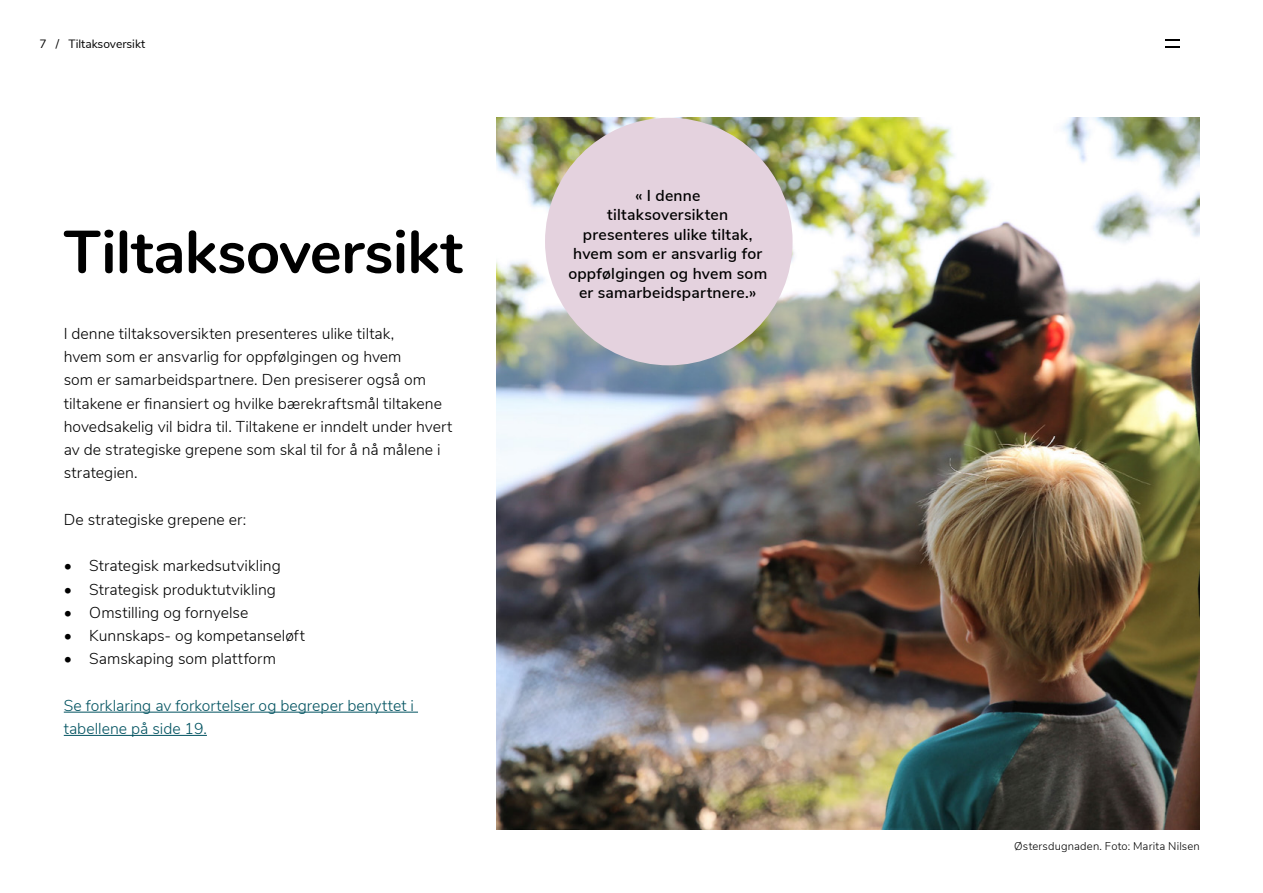
<style>
.page{position:relative;width:1263px;height:893px;background:#fff}
.page>*{position:absolute;margin:0;border:0;box-sizing:border-box;transform-origin:0 0}
.Tittel_L{font:700 60px "Nunito";letter-spacing:-.01em;color:#000}
.Brødtekst{font:300 15.75px/23.2px "Nunito Sans";color:#000}
.Tekst_i_sirkel___Reg{font:600 15.75px/19.5px "Nunito Sans";letter-spacing:.015em;color:#000;text-align:center}
.Brødtekst-2{font:300 15.75px/23.2px "Nunito Sans";color:#005260}
.t1{font:12px "Nunito Sans";color:#000}
.Fotokreditering{font:300 11.25px "Nunito Sans";letter-spacing:.015em;color:#000}
</style>
<div class="page">
<hr style="left:64px;top:712px;width:354px;height:1px;background:#005260">
<hr style="left:64px;top:735px;width:143px;height:1px;background:#005260">
<img style="left:497px;top:118px;width:702px;height:712px">
<div style="left:545px;top:118px;width:247px;height:247px;background:#e4d2de;border-radius:50%"></div>
<svg style="left:1165px;top:39px;width:15px;height:8px"></svg>
<p class="t1" style="left:39px;top:35px;width:107px">7 / Tiltaksoversikt</p>
<p class="Tittel_L" style="left:64px;top:208px;width:400px">Tiltaksoversikt</p>
<p class="Brødtekst" style="left:64px;top:321px;width:390px">I denne tiltaksoversikten presenteres ulike tiltak,<br>hvem som er ansvarlig for oppfølgingen og hvem<br>som er samarbeidspartnere. Den presiserer også om tiltakene er finansiert og hvilke bærekraftsmål tiltakene hovedsakelig vil bidra til. Tiltakene er inndelt under hvert av de strategiske grepene som skal til for å nå målene i strategien.</p>
<p class="Brødtekst" style="left:64px;top:507px;width:184px">De strategiske grepene er:</p>
<p class="Brødtekst" style="left:64px;top:553px;width:218px">• Strategisk markedsutvikling</p>
<p class="Brødtekst" style="left:64px;top:577px;width:214px">• Strategisk produktutvikling</p>
<p class="Brødtekst" style="left:64px;top:600px;width:186px">• Omstilling og fornyelse</p>
<p class="Brødtekst" style="left:64px;top:623px;width:243px">• Kunnskaps- og kompetanseløft</p>
<p class="Brødtekst" style="left:64px;top:646px;width:214px">• Samskaping som plattform</p>
<p class="Brødtekst-2" style="left:64px;top:693px;width:352px">Se forklaring av forkortelser og begreper benyttet i tabellene på side 19.</p>
<h2 class="Tekst_i_sirkel___Reg" style="left:568px;top:185px;width:200px">« I denne<br>tiltaksoversikten presenteres ulike tiltak, hvem som er ansvarlig for oppfølgingen og hvem som er samarbeidspartnere.»</h2>
<p class="Fotokreditering" style="left:1014px;top:837px;width:187px">Østersdugnaden. Foto: Marita Nilsen</p>
</div>
